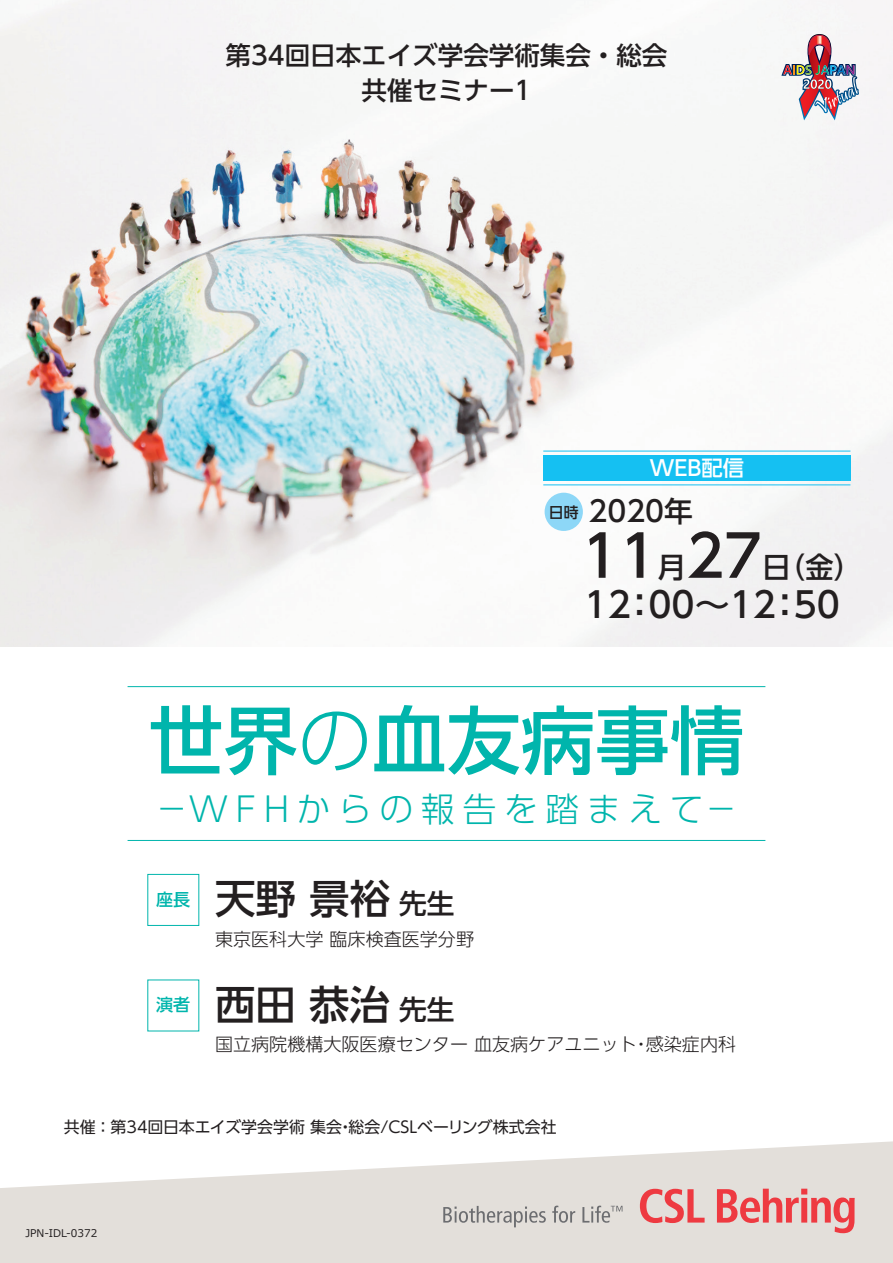
<style>
.page{position:relative;width:893px;height:1263px;background:#fff}
.page>*{position:absolute;margin:0;border:0;box-sizing:border-box;transform-origin:0 0}
.t1{font:500 74.4px "UD Shin Go Pro";color:#00b5ac}
.t2{font:500 40.35px "UD Shin Go Pro";color:#231f20}
.t3{font:500 35.1px "UD Shin Go Pro";color:#231f20}
.t4{font:300 34.05px "UD Shin Go Pro";letter-spacing:.22em;color:#00b5ac}
.t5{font:500 28.65px/55.3px "UD Shin Go Pro";color:#231f20}
.t6{font:500 25.5px/35.1px "UD Shin Go Pro";color:#231f20;text-align:center}
.t7{font:500 21.3px "UD Shin Go Pro";color:#fff}
.t8{font:300 18px "UD Shin Go Pro";color:#231f20}
.t9{font:500 16.95px "UD Shin Go Pro";color:#00b5ac}
.t10{font:15.9px "UD Shin Go Pro";color:#231f20}
.t11{font:10.65px "Meiryo UI";color:#231f20}
.s1{font-size:57.45px}
.s2{font-weight:300}
.s3{font-size:27.6px}
</style>
<div class="page">
<svg style="left:0;top:1141px;width:893px;height:122px;fill:#e3dfda"></svg>
<svg style="left:443px;top:1206px;width:103px;height:21px;background:#c5c2bf"></svg>
<svg style="left:552px;top:1205px;width:23px;height:18px"></svg>
<svg style="left:582px;top:1205px;width:40px;height:18px"></svg>
<svg style="left:640px;top:1189px;width:65px;height:34px;background:#e7999a"></svg>
<svg style="left:717px;top:1189px;width:138px;height:44px;background:#e7a0a0"></svg>
<img style="left:0;top:0;width:893px;height:646px">
<div style="left:545px;top:493px;width:38px;height:38px;background:#8dd7f7;border-radius:50%"></div>
<div style="left:543px;top:455px;width:307px;height:26px;background:#15c0f2"></div>
<hr style="left:543px;top:484px;width:307px;height:1px;background:#15c0f2">
<hr style="left:543px;top:451px;width:307px;height:1px;background:#15c0f2">
<hr style="left:128px;top:686px;width:637px;height:1px;background:#00b5ac">
<hr style="left:128px;top:840px;width:637px;height:1px;background:#00b5ac">
<div style="left:148px;top:874px;width:51px;height:52px;border:1px solid #00b5ac"></div>
<img style="left:781px;top:35px;width:77px;height:85px">
<h3 class="t6" style="left:226px;top:37px;width:443px">第34回日本エイズ学会学術集会・総会共催セミナー1</h3>
<p class="t7" style="left:650px;top:451px;width:96px">WEB配信</p>
<h3 class="t5" style="left:582px;top:483px;width:282px;text-indent:-33px"><sup>日時</sup> 2020年<br><span class="s1">11</span>月<span class="s1">27</span>日（金）</h3>
<h3 class="t3" style="left:585px;top:576px;width:257px">12：00～12：50</h3>
<h1 class="t1" style="left:149px;top:680px;width:597px">世界<span class="s2">の</span>血友病事情</h1>
<h3 class="t4" style="left:155px;top:781px;width:584px">－WFHからの報告を踏まえて－</h3>
<p class="t9" style="left:156px;top:885px;width:36px">座長</p>
<p class="t9" style="left:156px;top:991px;width:36px">演者</p>
<h2 class="t2" style="left:215px;top:866px;width:241px">天野景裕<span class="s3">先生</span></h2>
<p class="t8" style="left:215px;top:924px;width:261px">東京医科大学臨床検査医学分野</p>
<h2 class="t2" style="left:215px;top:972px;width:241px">西田恭治<span class="s3">先生</span></h2>
<p class="t8" style="left:215px;top:1030px;width:523px">国立病院機構大阪医療センター血友病ケアユニット・感染症内科</p>
<p class="t10" style="left:64px;top:1114px;width:494px">共催：第34回日本エイズ学会学術集会・総会/CSLベーリング株式会社</p>
<p class="t11" style="left:26px;top:1226px;width:73px">JPN-IDL-0372</p>
</div>
